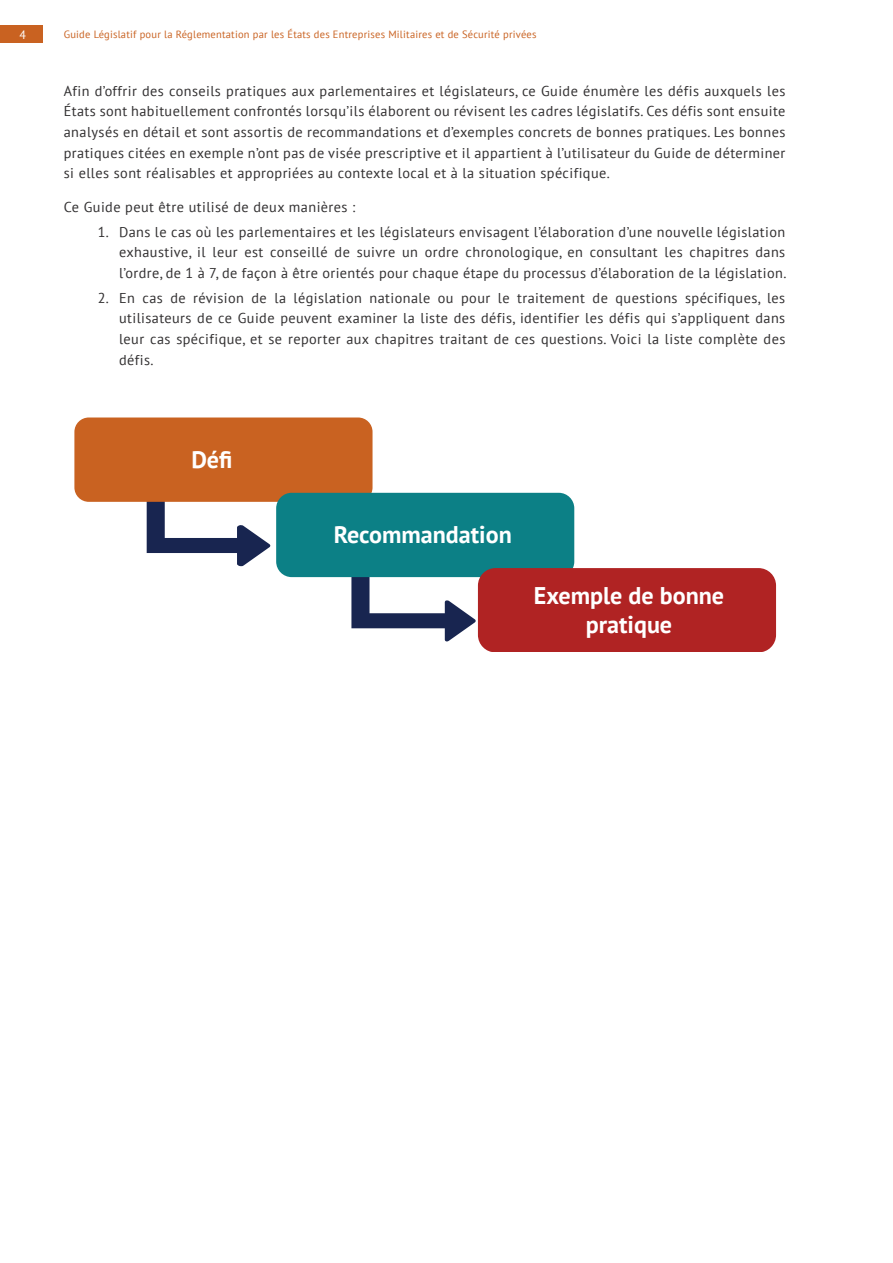
<style>
.page{position:relative;width:893px;height:1263px;background:#fff}
.page>*{position:absolute;margin:0;border:0;box-sizing:border-box;transform-origin:0 0}
.t1{font:700 24.15px/29px "PT Sans";color:#fff;text-align:center}
.Body{font:14.25px/20.5px "PT Sans";letter-spacing:.03em;color:#312f30;text-align:justify}
.t2{font:12px "PT Sans";color:#fff}
.t3{font:10.5px "PT Sans";letter-spacing:.02em;color:#c96221}
</style>
<div class="page">
<div style="left:0;top:26px;width:43px;height:17px;background:#c96221"></div>
<svg style="left:147px;top:502px;width:123px;height:64px"></svg>
<svg style="left:351px;top:577px;width:125px;height:64px"></svg>
<div style="left:74px;top:417px;width:299px;height:85px;background:#c96221;border-radius:14px"></div>
<div style="left:276px;top:493px;width:298px;height:84px;background:#0c8086;border-radius:16px"></div>
<div style="left:478px;top:568px;width:298px;height:84px;background:#b02323;border-radius:17px"></div>
<p class="t2" style="left:20px;top:27px;width:8px">4</p>
<p class="t3" style="left:64px;top:28px;width:474px">Guide Législatif pour la Réglementation par les États des Entreprises Militaires et de Sécurité privées</p>
<p class="Body" style="left:64px;top:80px;width:723px">Afin d’offrir des conseils pratiques aux parlementaires et législateurs, ce Guide énumère les défis auxquels les États sont habituellement confrontés lorsqu’ils élaborent ou révisent les cadres législatifs. Ces défis sont ensuite analysés en détail et sont assortis de recommandations et d’exemples concrets de bonnes pratiques. Les bonnes pratiques citées en exemple n’ont pas de visée prescriptive et il appartient à l’utilisateur du Guide de déterminer si elles sont réalisables et appropriées au contexte local et à la situation spécifique.</p>
<p class="Body" style="left:64px;top:196px;width:293px">Ce Guide peut être utilisé de deux manières :</p>
<p class="Body" style="left:119px;top:221px;width:669px;text-indent:-21px">1. Dans le cas où les parlementaires et les législateurs envisagent l’élaboration d’une nouvelle législation exhaustive, il leur est conseillé de suivre un ordre chronologique, en consultant les chapitres dans l’ordre, de 1 à 7, de façon à être orientés pour chaque étape du processus d’élaboration de la législation.</p>
<p class="Body" style="left:119px;top:287px;width:668px;text-indent:-21px">2. En cas de révision de la législation nationale ou pour le traitement de questions spécifiques, les utilisateurs de ce Guide peuvent examiner la liste des défis, identifier les défis qui s’appliquent dans leur cas spécifique, et se reporter aux chapitres traitant de ces questions. Voici la liste complète des défis.</p>
<p class="t1" style="left:191px;top:444px;width:43px">Défi</p>
<p class="t1" style="left:334px;top:519px;width:180px">Recommandation</p>
<p class="t1" style="left:534px;top:580px;width:192px">Exemple de bonne pratique</p>
</div>
